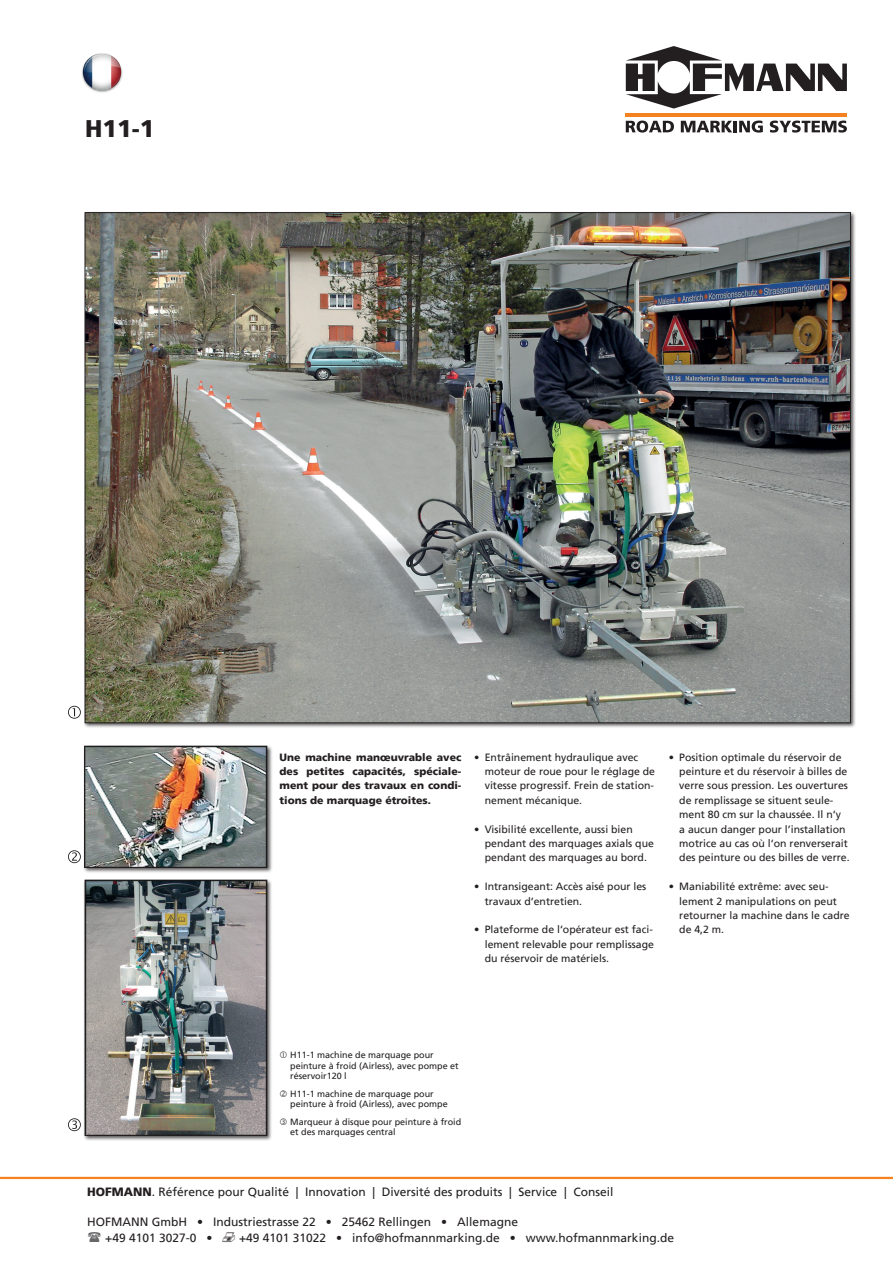
<style>
.page{position:relative;width:893px;height:1263px;background:#fff}
.page>*{position:absolute;margin:0;border:0;box-sizing:border-box;transform-origin:0 0}
.t1{font:900 24px "Frutiger";color:#231f20}
.t2{font:12px/16.2px "Frutiger";color:#231f20}
.t3{font:10.5px/14.4px "Frutiger";color:#231f20}
.t4{font:900 10.5px/14.4px "Frutiger";color:#231f20;text-align:justify}
.t5{font:9px/10.8px "Frutiger";color:#231f20}
.s1{font-weight:900}
.s2{font-family:"Mar Vo Sym";font-size:13.5px;color:#fff}
</style>
<div class="page">
<div style="left:84px;top:879px;width:189px;height:262px;background:#231f20;opacity:.75"></div>
<img style="left:87px;top:882px;width:178px;height:251px">
<div style="left:85px;top:880px;width:182px;height:255px;border:1px solid #231f20"></div>
<svg style="left:68px;top:706px;width:13px;height:13px"></svg>
<svg style="left:68px;top:1118px;width:13px;height:13px"></svg>
<div style="left:83px;top:745px;width:190px;height:128px;background:#231f20;opacity:.75"></div>
<img style="left:86px;top:748px;width:179px;height:118px">
<div style="left:84px;top:746px;width:183px;height:122px;border:1px solid #231f20"></div>
<svg style="left:68px;top:850px;width:13px;height:13px"></svg>
<img style="left:87px;top:214px;width:762px;height:507px">
<hr style="left:626px;top:113px;width:221px;height:3px;background:#f58220">
<svg style="left:626px;top:46px;width:221px;height:63px"></svg>
<svg style="left:626px;top:121px;width:48px;height:12px"></svg>
<svg style="left:681px;top:121px;width:82px;height:12px"></svg>
<svg style="left:770px;top:121px;width:77px;height:12px"></svg>
<img style="left:82px;top:53px;width:41px;height:40px">
<hr style="left:0;top:1177px;width:893px;height:2px;background:#f58220">
<h1 class="t1" style="left:85px;top:114px;width:71px">H11-1</h1>
<p class="t4" style="left:280px;top:750px;width:183px">Une machine manœuvrable avec des petites capacités, spéciale&shy;ment pour des travaux en condi&shy;tions de marquage étroites.</p>
<p class="t3" style="left:485px;top:750px;width:172px;text-indent:-11px">• Entrâinement hydraulique avec moteur de roue pour le réglage de vitesse progressif. Frein de station&shy;nement mécanique.</p>
<p class="t3" style="left:485px;top:822px;width:171px;text-indent:-11px">• Visibilité excellente, aussi bien pendant des marquages axials que pendant des marquages au bord.</p>
<p class="t3" style="left:485px;top:879px;width:163px;text-indent:-11px">• Intransigeant: Accès aisé pour les travaux d‘entretien.</p>
<p class="t3" style="left:485px;top:922px;width:171px;text-align:justify;text-indent:-11px">• Plateforme de l‘opérateur est faci&shy;lement relevable pour remplissage du réservoir de matériels.</p>
<p class="t3" style="left:679px;top:750px;width:172px;text-indent:-11px">• Position optimale du réservoir de peinture et du réservoir à billes de verre sous pression. Les ouvertures de remplissage se situent seule&shy;ment 80 cm sur la chaussée. Il n‘y<br>a aucun danger pour l’installation motrice au cas où l‘on renverserait des peinture ou des billes de verre.</p>
<p class="t3" style="left:679px;top:879px;width:172px;text-indent:-11px">• Maniabilité extrême: avec seu&shy;lement 2 manipulations on peut retourner la machine dans le cadre de 4,2 m.</p>
<p class="t5" style="left:290px;top:1049px;width:170px">H11-1 machine de marquage pour peinture à froid (Airless), avec pompe et réservoir120 l</p>
<p class="t5" style="left:290px;top:1088px;width:159px">H11-1 machine de marquage pour peinture à froid (Airless), avec pompe</p>
<p class="t5" style="left:290px;top:1116px;width:173px">Marqueur à disque pour peinture à froid et des marquages central</p>
<p class="t2" style="left:87px;top:1184px;width:528px"><span class="s1">HOFMANN</span>. Référence pour Qualité | Innovation | Diversité des produits | Service | Conseil</p>
<p class="t2" style="left:105px;top:1214px;width:570px;text-indent:-18px">HOFMANN GmbH • Industriestrasse 22 • 25462 Rellingen • Allemagne<br>+49 4101 3027-0 • <span class="s2">v</span> +49 4101 31022 • info@hofmannmarking.de • www.hofmannmarking.de</p>
</div>
